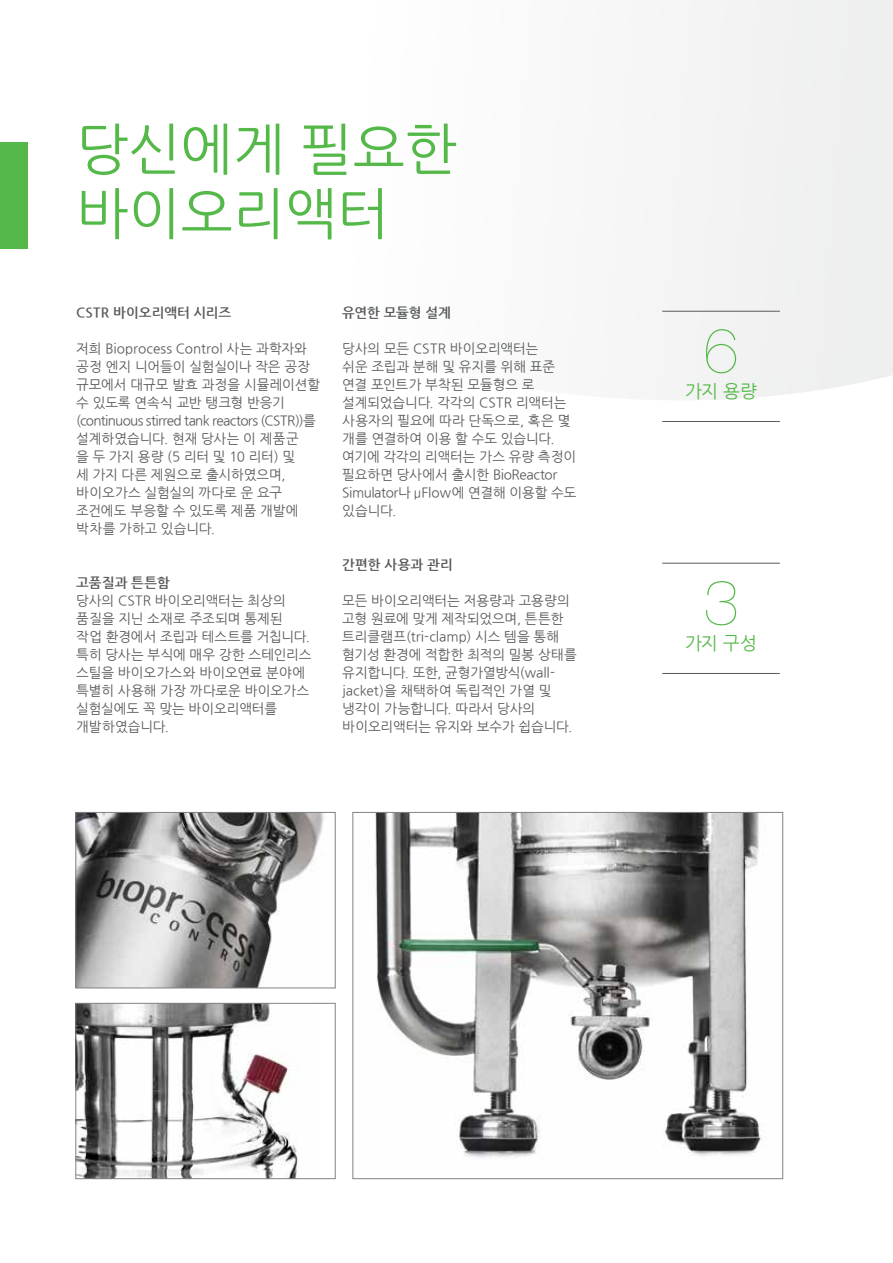
<style>
.page{position:relative;width:893px;height:1263px;background:#fff}
.page>*{position:absolute;margin:0;border:0;box-sizing:border-box;transform-origin:0 0}
.t1{font:200 63px "Helvetica Neue";color:#54b948}
.t2{font:55.5px/64.5px "Nanum Gothic";color:#54b948}
.t3{font:18px "Nanum Gothic";letter-spacing:-.03em;color:#54b948}
.t4{font:13.5px/18px "Nanum Gothic";color:#58595b}
.t5{font:700 13.5px "Nanum Gothic";letter-spacing:.005em;color:#58595b}
</style>
<div class="page">
<div style="left:653px;top:0;width:240px;height:400px;background:#f1f2f2"></div>
<hr style="left:662px;top:673px;width:118px;height:1px;background:#58595b">
<hr style="left:662px;top:563px;width:118px;height:1px;background:#58595b">
<div style="left:0;top:143px;width:28px;height:106px;background:#54b948"></div>
<img style="left:78px;top:814px;width:246px;height:172px">
<div style="left:76px;top:812px;width:259px;height:176px;border:1px solid #808285"></div>
<img style="left:375px;top:814px;width:387px;height:344px">
<div style="left:353px;top:812px;width:430px;height:367px;border:1px solid #808285"></div>
<img style="left:78px;top:1005px;width:221px;height:172px">
<div style="left:76px;top:1003px;width:259px;height:176px;border:1px solid #808285"></div>
<hr style="left:662px;top:421px;width:118px;height:1px;background:#58595b">
<hr style="left:662px;top:311px;width:118px;height:1px;background:#58595b">
<h2 class="t2" style="left:76px;top:118px;width:382px">당신에게 필요한 바이오리액터</h2>
<p class="t5" style="left:76px;top:306px;width:157px">CSTR 바이오리액터 시리즈</p>
<p class="t4" style="left:76px;top:340px;width:245px">저희 Bioprocess Control 사는 과학자와 공정 엔지 니어들이 실험실이나 작은 공장 규모에서 대규모 발효 과정을 시뮬레이션할 수 있도록 연속식 교반 탱크형 반응기 (continuous stirred tank reactors (CSTR))를 설계하였습니다. 현재 당사는 이 제품군<br>을 두 가지 용량 (5 리터 및 10 리터) 및<br>세 가지 다른 제원으로 출시하였으며, 바이오가스 실험실의 까다로 운 요구 조건에도 부응할 수 있도록 제품 개발에 박차를 가하고 있습니다.</p>
<p class="t5" style="left:76px;top:576px;width:95px">고품질과 튼튼함</p>
<p class="t4" style="left:76px;top:592px;width:237px">당사의 CSTR 바이오리액터는 최상의 품질을 지닌 소재로 주조되며 통제된 작업 환경에서 조립과 테스트를 거칩니다. 특히 당사는 부식에 매우 강한 스테인리스 스틸을 바이오가스와 바이오연료 분야에 특별히 사용해 가장 까다로운 바이오가스 실험실에도 꼭 맞는 바이오리액터를 개발하였습니다.</p>
<p class="t5" style="left:342px;top:306px;width:110px">유연한 모듈형 설계</p>
<p class="t4" style="left:342px;top:340px;width:236px">당사의 모든 CSTR 바이오리액터는<br>쉬운 조립과 분해 및 유지를 위해 표준 연결 포인트가 부착된 모듈형으 로 설계되었습니다. 각각의 CSTR 리액터는 사용자의 필요에 따라 단독으로, 혹은 몇 개를 연결하여 이용 할 수도 있습니다. 여기에 각각의 리액터는 가스 유량 측정이 필요하면 당사에서 출시한 BioReactor<br>Simulator나 μFlow에 연결해 이용할 수도 있습니다.</p>
<p class="t5" style="left:342px;top:558px;width:112px">간편한 사용과 관리</p>
<p class="t4" style="left:342px;top:592px;width:236px">모든 바이오리액터는 저용량과 고용량의 고형 원료에 맞게 제작되었으며, 튼튼한 트리클램프(tri-clamp) 시스 템을 통해 혐기성 환경에 적합한 최적의 밀봉 상태를 유지합니다. 또한, 균형가열방식(wall&shy;jacket)을 채택하여 독립적인 가열 및 냉각이 가능합니다. 따라서 당사의 바이오리액터는 유지와 보수가 쉽습니다.</p>
<h1 class="t1" style="left:703px;top:301px;width:37px">6</h1>
<h3 class="t3" style="left:685px;top:383px;width:73px">가지 용량</h3>
<h1 class="t1" style="left:703px;top:553px;width:37px">3</h1>
<h3 class="t3" style="left:685px;top:634px;width:74px">가지 구성</h3>
</div>
